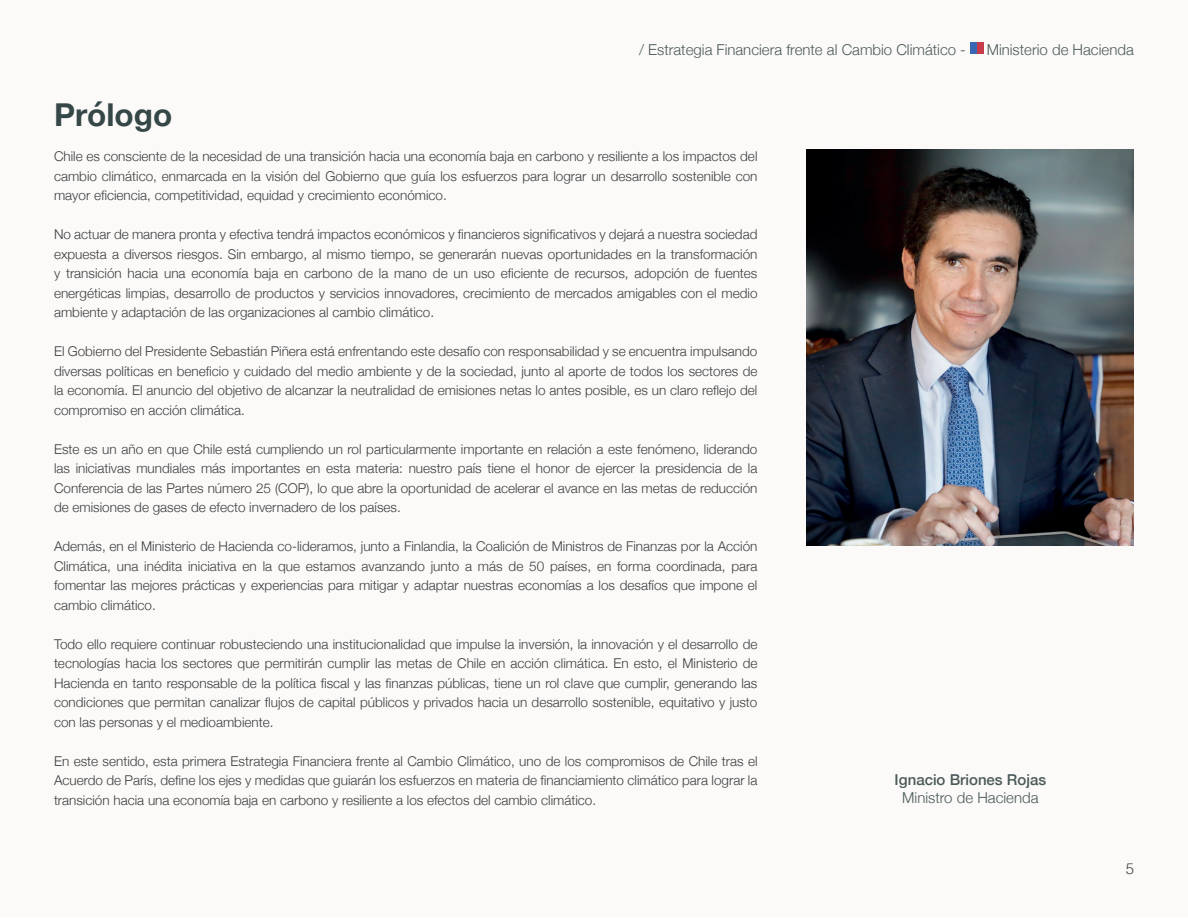
<style>
.page{position:relative;width:1188px;height:918px;background:#fff}
.page>*{position:absolute;margin:0;border:0;box-sizing:border-box;transform-origin:0 0}
.t1{font:700 31.5px "Helvetica Neue";color:#354746}
.t2{font:300 15px "Helvetica Neue";color:#4b5a59}
.t3{font:500 15px "Helvetica Neue";color:#4b5a59}
.t4{font:300 15px "Helvetica";color:#3e3e3f}
.t5{font:300 13.5px/19.5px "Helvetica Neue";color:#3e3e3f;text-align:justify}
</style>
<div class="page">
<hr style="left:1187px;top:1px;width:1px;height:916px;background:#ded6c8">
<div style="left:1px;top:1px;width:1186px;height:916px;background:#fbfaf9"></div>
<div style="left:977px;top:43px;width:6px;height:11px;background:#c83b4c"></div>
<div style="left:971px;top:43px;width:6px;height:11px;background:#3768b1"></div>
<img style="left:807px;top:149px;width:327px;height:397px">
<p class="t2" style="left:639px;top:37px;width:328px">/ Estrategia Financiera frente al Cambio Climático -</p>
<p class="t2" style="left:987px;top:37px;width:149px">Ministerio de Hacienda</p>
<h1 class="t1" style="left:54px;top:90px;width:120px">Prólogo</h1>
<p class="t5" style="left:54px;top:146px;width:705px">Chile es consciente de la necesidad de una transición hacia una economía baja en carbono y resiliente a los impactos del cambio climático, enmarcada en la visión del Gobierno que guía los esfuerzos para lograr un desarrollo sostenible con mayor eficiencia, competitividad, equidad y crecimiento económico.</p>
<p class="t5" style="left:54px;top:224px;width:705px">No actuar de manera pronta y efectiva tendrá impactos económicos y financieros significativos y dejará a nuestra sociedad expuesta a diversos riesgos. Sin embargo, al mismo tiempo, se generarán nuevas oportunidades en la transformación y transición hacia una economía baja en carbono de la mano de un uso eficiente de recursos, adopción de fuentes energéticas limpias, desarrollo de productos y servicios innovadores, crecimiento de mercados amigables con el medio ambiente y adaptación de las organizaciones al cambio climático.</p>
<p class="t5" style="left:54px;top:341px;width:705px">El Gobierno del Presidente Sebastián Piñera está enfrentando este desafío con responsabilidad y se encuentra impulsando diversas políticas en beneficio y cuidado del medio ambiente y de la sociedad, junto al aporte de todos los sectores de la economía. El anuncio del objetivo de alcanzar la neutralidad de emisiones netas lo antes posible, es un claro reflejo del compromiso en acción climática.</p>
<p class="t5" style="left:54px;top:438px;width:705px">Este es un año en que Chile está cumpliendo un rol particularmente importante en relación a este fenómeno, liderando las iniciativas mundiales más importantes en esta materia: nuestro país tiene el honor de ejercer la presidencia de la Conferencia de las Partes número 25 (COP), lo que abre la oportunidad de acelerar el avance en las metas de reducción de emisiones de gases de efecto invernadero de los países.</p>
<p class="t5" style="left:54px;top:536px;width:705px">Además, en el Ministerio de Hacienda co-lideramos, junto a Finlandia, la Coalición de Ministros de Finanzas por la Acción Climática, una inédita iniciativa en la que estamos avanzando junto a más de 50 países, en forma coordinada, para fomentar las mejores prácticas y experiencias para mitigar y adaptar nuestras economías a los desafíos que impone el cambio climático.</p>
<p class="t5" style="left:54px;top:633px;width:705px">Todo ello requiere continuar robusteciendo una institucionalidad que impulse la inversión, la innovación y el desarrollo de tecnologías hacia los sectores que permitirán cumplir las metas de Chile en acción climática. En esto, el Ministerio de Hacienda en tanto responsable de la política fiscal y las finanzas públicas, tiene un rol clave que cumplir, generando las condiciones que permitan canalizar flujos de capital públicos y privados hacia un desarrollo sostenible, equitativo y justo con las personas y el medioambiente.</p>
<p class="t5" style="left:54px;top:750px;width:705px">En este sentido, esta primera Estrategia Financiera frente al Cambio Climático, uno de los compromisos de Chile tras el Acuerdo de París, define los ejes y medidas que guiarán los esfuerzos en materia de financiamiento climático para lograr la transición hacia una economía baja en carbono y resiliente a los efectos del cambio climático.</p>
<p class="t3" style="left:895px;top:768px;width:153px">Ignacio Briones Rojas</p>
<p class="t2" style="left:902px;top:786px;width:138px">Ministro de Hacienda</p>
<p class="t4" style="left:1126px;top:856px;width:10px">5</p>
</div>
